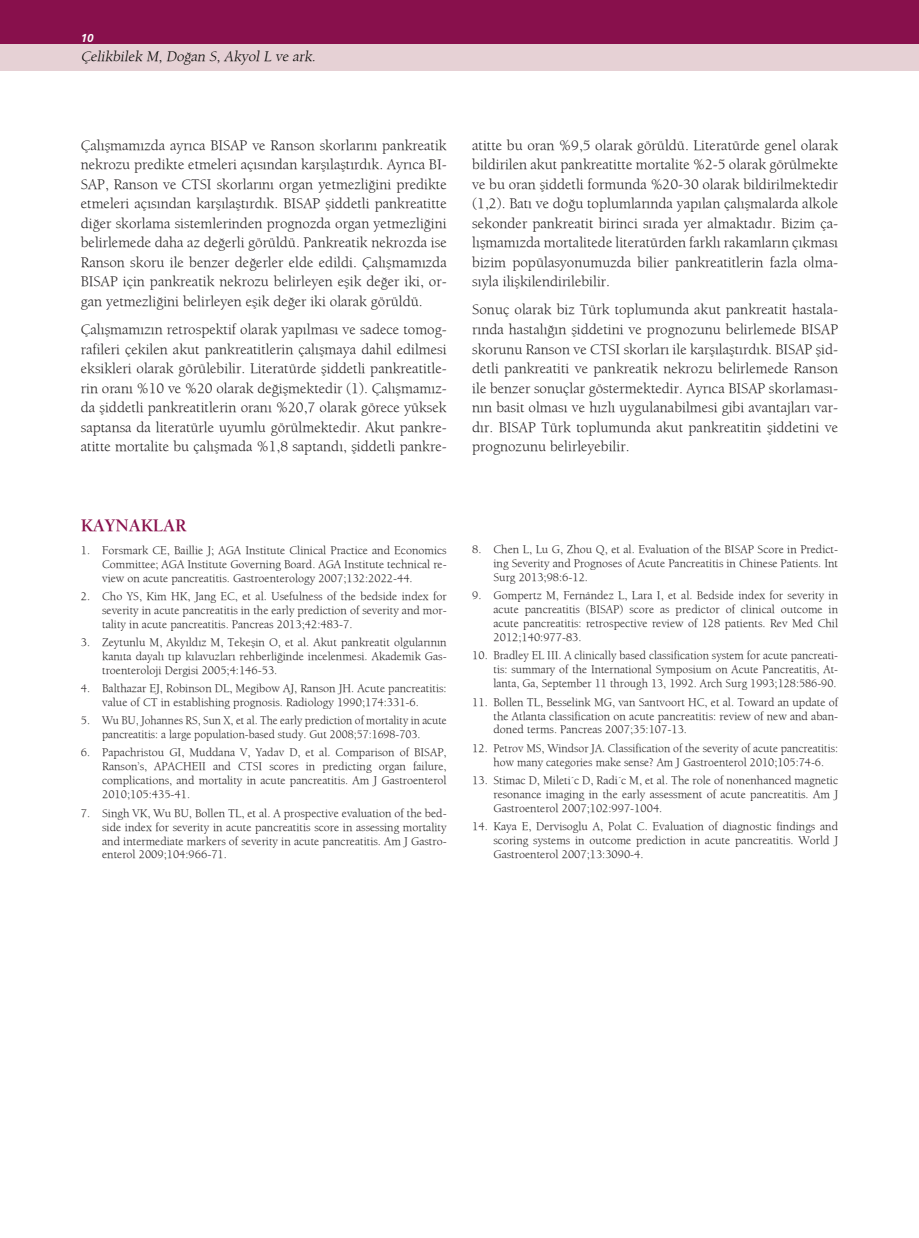
<style>
.page{position:relative;width:919px;height:1238px;background:#fff}
.page>*{position:absolute;margin:0;border:0;box-sizing:border-box;transform-origin:0 0}
.t1{font:700 18px "Berkeley";color:#88104c}
.t2{font:15px/19.5px "Berkeley";color:#231f20;text-align:justify}
.t3{font:italic 300 15px "Berkeley";color:#040503}
.t4{font:300 12px/14px "Berkeley";color:#231f20;text-align:justify}
.t5{font:italic 700 12px "Fruga Sans";color:#fff}
</style>
<div class="page">
<div style="left:0;top:0;width:918px;height:45px;background:#88104c"></div>
<hr style="left:918px;top:0;width:1px;height:45px;background:#88104c">
<div style="left:0;top:44px;width:918px;height:27px;background:#e6d1d5"></div>
<svg style="left:918px;top:44px;width:1px;height:27px"></svg>
<p class="t5" style="left:81px;top:31px;width:14px">10</p>
<p class="t3" style="left:81px;top:48px;width:239px">Çelikbilek M,Doğan S,AkyolL ve ark.</p>
<p class="t2" style="left:81px;top:135px;width:367px">Çalışmamızda ayrıca BISAP ve Ranson skorlarını pankreatik nekrozu predikte etmeleri açısından karşılaştırdık. Ayrıca BI-SAP, Ranson ve CTSI skorlarını organ yetmezliğini predikte etmeleri açısından karşılaştırdık. BISAP şiddetli pankreatitte diğer skorlama sistemlerinden prognozda organ yetmezliğini belirlemede daha az değerli görüldü. Pankreatik nekrozda ise Ranson skoru ile benzer değerler elde edildi. Çalışmamızda BISAP için pankreatik nekrozu belirleyen eşik değer iki, or&shy;gan yetmezliğini belirleyen eşik değer iki olarak görüldü.</p>
<p class="t2" style="left:81px;top:319px;width:367px">Çalışmamızın retrospektif olarak yapılması ve sadece tomog&shy;rafileri çekilen akut pankreatitlerin çalışmaya dahil edilmesi eksikleri olarak görülebilir. Literatürde şiddetli pankreatitle&shy;rin oranı %10 ve %20 olarak değişmektedir (1). Çalışmamız&shy;da şiddetli pankreatitlerin oranı %20,7 olarak görece yüksek saptansa da literatürle uyumlu görülmektedir. Akut pankre&shy;atitte mortalite bu çalışmada %1,8 saptandı, şiddetli pankre-</p>
<p class="t2" style="left:472px;top:135px;width:367px">atitte bu oran %9,5 olarak görüldü. Literatürde genel olarak bildirilen akut pankreatitte mortalite %2-5 olarak görülmekte ve bu oran şiddetli formunda %20-30 olarak bildirilmektedir (1,2). Batı ve doğu toplumlarında yapılan çalışmalarda alkole sekonder pankreatit birinci sırada yer almaktadır. Bizim ça&shy;lışmamızda mortalitede literatürden farklı rakamların çıkması bizim popülasyonumuzda bilier pankreatitlerin fazla olma&shy;sıyla ilişkilendirilebilir.</p>
<p class="t2" style="left:472px;top:300px;width:367px">Sonuç olarak biz Türk toplumunda akut pankreatit hastala&shy;rında hastalığın şiddetini ve prognozunu belirlemede BISAP skorunu Ranson ve CTSI skorları ile karşılaştırdık. BISAP şid&shy;detli pankreatiti ve pankreatik nekrozu belirlemede Ranson ile benzer sonuçlar göstermektedir. Ayrıca BISAP skorlaması&shy;nın basit olması ve hızlı uygulanabilmesi gibi avantajları var&shy;dır. BISAP Türk toplumunda akut pankreatitin şiddetini ve prognozunu belirleyebilir.</p>
<h1 class="t1" style="left:81px;top:514px;width:107px">KAYNAKLAR</h1>
<p class="t4" style="left:102px;top:543px;width:346px;text-indent:-21px">1. Forsmark CE, Baillie J; AGA Institute Clinical Practice and Economics Committee; AGA Institute Governing Board. AGA Institute technical re&shy;view on acute pancreatitis. Gastroenterology 2007;132:2022-44.</p>
<p class="t4" style="left:102px;top:589px;width:346px;text-indent:-21px">2. Cho YS, Kim HK, Jang EC, et al. Usefulness of the bedside index for severity in acute pancreatitis in the early prediction of severity and mor&shy;tality in acute pancreatitis. Pancreas 2013;42:483-7.</p>
<p class="t4" style="left:102px;top:635px;width:346px;text-indent:-21px">3. Zeytunlu M, Akyıldız M, Tekeşin O, et al. Akut pankreatit olgularının kanıta dayalı tıp kılavuzları rehberliğinde incelenmesi. Akademik Gas&shy;troenteroloji Dergisi 2005;4:146-53.</p>
<p class="t4" style="left:81px;top:681px;width:367px;text-align:center">4. Balthazar EJ, Robinson DL, Megibow AJ, Ranson JH. Acute pancreatitis: value of CT in establishing prognosis. Radiology 1990;174:331-6.</p>
<p class="t4" style="left:81px;top:713px;width:367px;text-align:center">5. Wu BU, Johannes RS, Sun X, et al. The early prediction of mortality in acute pancreatitis: a large population-based study. Gut 2008;57:1698-703.</p>
<p class="t4" style="left:102px;top:745px;width:346px;text-indent:-21px">6. Papachristou GI, Muddana V, Yadav D, et al. Comparison of BISAP, Ranson’s, APACHEII and CTSI scores in predicting organ failure, complications, and mortality in acute pancreatitis. Am J Gastroenterol 2010;105:435-41.</p>
<p class="t4" style="left:102px;top:805px;width:346px;text-indent:-21px">7. Singh VK, Wu BU, Bollen TL, et al. A prospective evaluation of the bed&shy;side index for severity in acute pancreatitis score in assessing mortality and intermediate markers of severity in acute pancreatitis. Am J Gastro&shy;enterol 2009;104:966-71.</p>
<p class="t4" style="left:493px;top:542px;width:346px;text-indent:-21px">8. Chen L, Lu G, Zhou Q, et al. Evaluation of the BISAP Score in Predict&shy;ing Severity and Prognoses of Acute Pancreatitis in Chinese Patients. Int Surg 2013;98:6-12.</p>
<p class="t4" style="left:493px;top:588px;width:346px;text-indent:-21px">9. Gompertz M, Fernández L, Lara I, et al. Bedside index for severity in acute pancreatitis (BISAP) score as predictor of clinical outcome in acute pancreatitis: retrospective review of 128 patients. Rev Med Chil 2012;140:977-83.</p>
<p class="t4" style="left:493px;top:648px;width:346px;text-indent:-21px">10. Bradley EL III. A clinically based classification system for acute pancreati&shy;tis: summary of the International Symposium on Acute Pancreatitis, At&shy;lanta, Ga, September 11 through 13, 1992. Arch Surg 1993;128:586-90.</p>
<p class="t4" style="left:493px;top:694px;width:346px;text-indent:-21px">11. Bollen TL, Besselink MG, van Santvoort HC, et al. Toward an update of the Atlanta classification on acute pancreatitis: review of new and aban&shy;doned terms. Pancreas 2007;35:107-13.</p>
<p class="t4" style="left:493px;top:740px;width:346px;text-indent:-21px">12. Petrov MS, Windsor JA. Classification of the severity of acute pancreatitis: how many categories make sense? Am J Gastroenterol 2010;105:74-6.</p>
<p class="t4" style="left:493px;top:772px;width:346px;text-indent:-21px">13. Stimac D, Mileti´c D, Radi´c M, et al. The role of nonenhanced magnetic resonance imaging in the early assessment of acute pancreatitis. Am J Gastroenterol 2007;102:997-1004.</p>
<p class="t4" style="left:493px;top:819px;width:346px;text-indent:-21px">14. Kaya E, Dervisoglu A, Polat C. Evaluation of diagnostic findings and scoring systems in outcome prediction in acute pancreatitis. World J Gastroenterol 2007;13:3090-4.</p>
</div>
